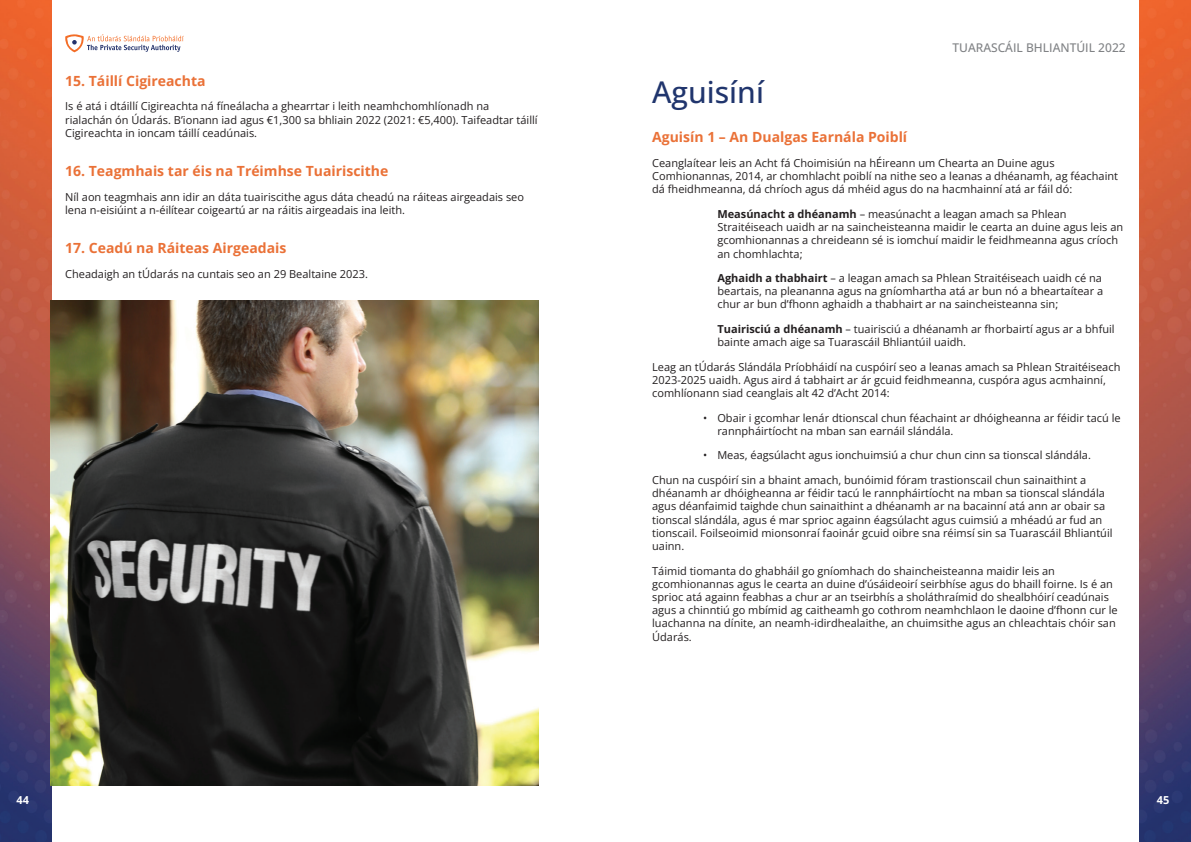
<style>
.page{position:relative;width:1191px;height:842px;background:#fff}
.page>*{position:absolute;margin:0;border:0;box-sizing:border-box;transform-origin:0 0}
.Heading_1{font:500 30px "Open Sans";color:#20356d}
.Heading_2_list{font:700 14px "Open Sans";color:#ea7137}
.t1{font:500 12px "Open Sans";color:#808285}
.text{font:11px/13.2px "Open Sans";color:#231f20}
.list_indent_1{font:11px/13.2px "Open Sans";color:#231f20}
.t2{font:700 11px "Open Sans";color:#fff}
.s1{font-weight:700}
</style>
<div class="page">
<img style="left:1140px;top:0;width:51px;height:842px">
<svg style="left:65px;top:34px;width:119px;height:18px"></svg>
<img style="left:0;top:0;width:51px;height:842px">
<img style="left:50px;top:301px;width:489px;height:484px">
<p class="Heading_2_list" style="left:65px;top:71px;width:142px">15. Táillí Cigireachta</p>
<p class="text" style="left:65px;top:100px;width:474px">Is é atá i dtáillí Cigireachta ná fíneálacha a ghearrtar i leith neamhchomhlíonadh na rialachán ón Údarás. B’ionann iad agus €1,300 sa bhliain 2022 (2021: €5,400). Taifeadtar táillí<br>Cigireachta in ioncam táillí ceadúnais.</p>
<p class="Heading_2_list" style="left:65px;top:162px;width:325px">16. Teagmhais tar éis na Tréimhse Tuairiscithe</p>
<p class="text" style="left:65px;top:190px;width:460px">Níl aon teagmhais ann idir an dáta tuairiscithe agus dáta cheadú na ráiteas airgeadais seo lena n-eisiúint a n-éilítear coigeartú ar na ráitis airgeadais ina leith.</p>
<p class="Heading_2_list" style="left:65px;top:239px;width:223px">17. Ceadú na Ráiteas Airgeadais</p>
<p class="text" style="left:65px;top:267px;width:304px">Cheadaigh an tÚdarás na cuntais seo an 29 Bealtaine 2023.</p>
<p class="t1" style="left:952px;top:39px;width:175px">TUARASCÁIL BHLIANTÚIL 2022</p>
<p class="Heading_1" style="left:652px;top:71px;width:113px">Aguisíní</p>
<p class="Heading_2_list" style="left:652px;top:128px;width:256px">Aguisín 1 – An Dualgas Earnála Poiblí</p>
<p class="text" style="left:652px;top:156px;width:467px">Ceanglaítear leis an Acht fá Choimisiún na hÉireann um Chearta an Duine agus<br>Comhionannas, 2014, ar chomhlacht poiblí na nithe seo a leanas a dhéanamh, ag féachaint dá fheidhmeanna, dá chríoch agus dá mhéid agus do na hacmhainní atá ar fáil dó:</p>
<p class="list_indent_1" style="left:717px;top:207px;width:407px"><span class="s1">Measúnacht a dhéanamh</span> – measúnacht a leagan amach sa Phlean Straitéiseach uaidh ar na saincheisteanna maidir le cearta an duine agus leis an gcomhionannas a chreideann sé is iomchuí maidir le feidhmeanna agus críoch an chomhlachta;</p>
<p class="list_indent_1" style="left:717px;top:271px;width:387px;text-align:justify"><span class="s1">Aghaidh a thabhairt</span> – a leagan amach sa Phlean Straitéiseach uaidh cé na beartais, na pleananna agus na gníomhartha atá ar bun nó a bheartaítear a chur ar bun d’fhonn aghaidh a thabhairt ar na saincheisteanna sin;</p>
<p class="list_indent_1" style="left:717px;top:322px;width:399px"><span class="s1">Tuairisciú a dhéanamh</span> – tuairisciú a dhéanamh ar fhorbairtí agus ar a bhfuil bainte amach aige sa Tuarascáil Bhliantúil uaidh.</p>
<p class="text" style="left:652px;top:360px;width:470px">Leag an tÚdarás Slándála Príobháidí na cuspóirí seo a leanas amach sa Phlean Straitéiseach<br>2023-2025 uaidh. Agus aird á tabhairt ar ár gcuid feidhmeanna, cuspóra agus acmhainní, comhlíonann siad ceanglais alt 42 d’Acht 2014:</p>
<p class="list_indent_1" style="left:717px;top:411px;width:405px;text-indent:-14px">• Obair i gcomhar lenár dtionscal chun féachaint ar dhóigheanna ar féidir tacú le rannpháirtíocht na mban san earnáil slándála.</p>
<p class="list_indent_1" style="left:703px;top:449px;width:389px">• Meas, éagsúlacht agus ionchuimsiú a chur chun cinn sa tionscal slándála.</p>
<p class="text" style="left:652px;top:473px;width:462px">Chun na cuspóirí sin a bhaint amach, bunóimid fóram trastionscail chun sainaithint a dhéanamh ar dhóigheanna ar féidir tacú le rannpháirtíocht na mban sa tionscal slándála agus déanfaimid taighde chun sainaithint a dhéanamh ar na bacainní atá ann ar obair sa tionscal slándála, agus é mar sprioc againn éagsúlacht agus cuimsiú a mhéadú ar fud an tionscail. Foilseoimid mionsonraí faoinár gcuid oibre sna réimsí sin sa Tuarascáil Bhliantúil uainn.</p>
<p class="text" style="left:652px;top:564px;width:467px">Táimid tiomanta do ghabháil go gníomhach do shaincheisteanna maidir leis an gcomhionannas agus le cearta an duine d’úsáideoirí seirbhíse agus do bhaill foirne. Is é an sprioc atá againn feabhas a chur ar an tseirbhís a sholáthraímid do shealbhóirí ceadúnais agus a chinntiú go mbímid ag caitheamh go cothrom neamhchlaon le daoine d’fhonn cur le luachanna na dínite, an neamh-idirdhealaithe, an chuimsithe agus an chleachtais chóir san Údarás.</p>
<p class="t2" style="left:16px;top:793px;width:16px">4444</p>
<p class="t2" style="left:1157px;top:793px;width:14px">45</p>
</div>
